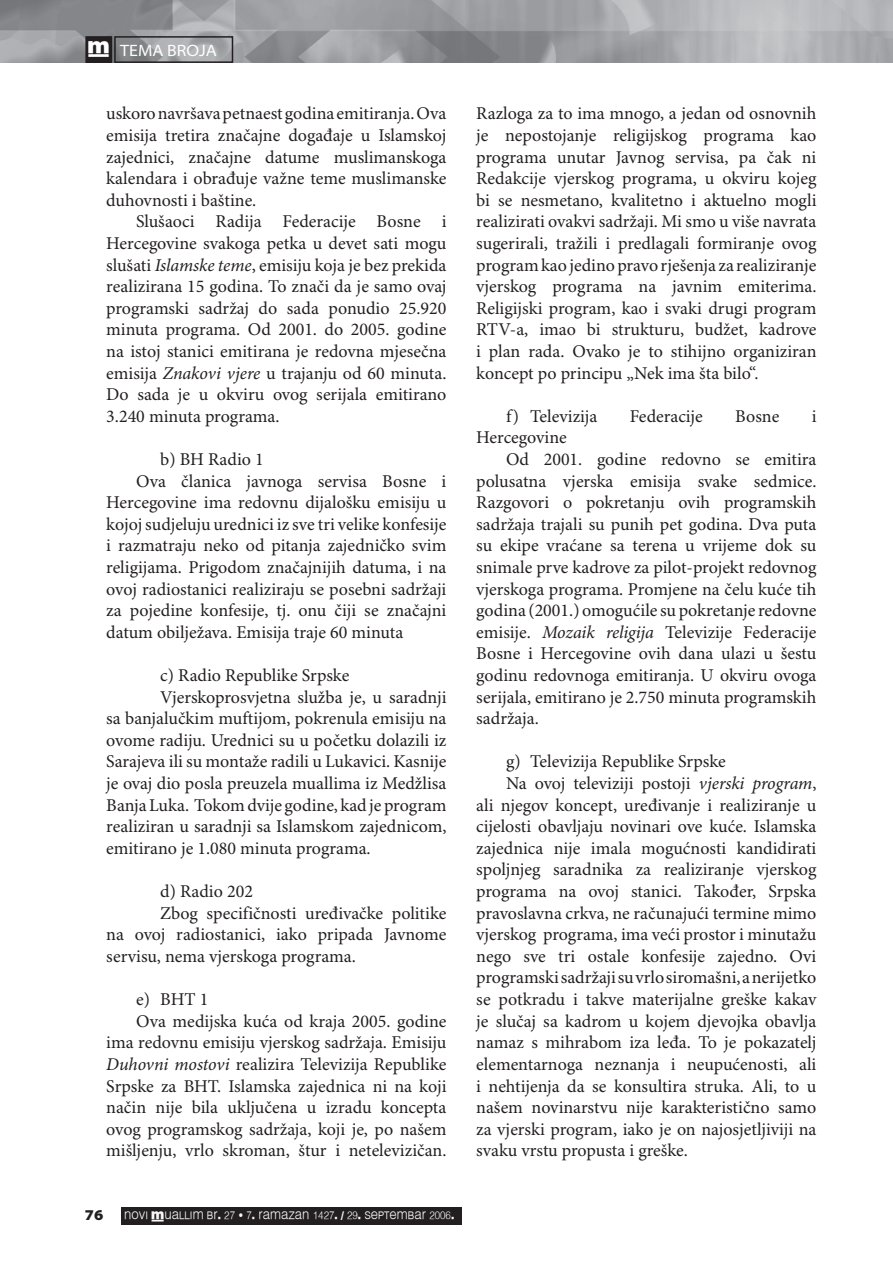
<style>
.page{position:relative;width:893px;height:1263px;background:#fff}
.page>*{position:absolute;margin:0;border:0;box-sizing:border-box;transform-origin:0 0}
.t1{font:18px/21.6px "Minion Pro";color:#231f20;text-align:justify}
.t2{font:semi-expanded 16.5px "Myriad Pro";color:#fff}
.t3{font:900 semi-expanded 15px "Myriad Pro";color:#231f20}
.t4{font:10.8px "Muallim";color:#f9f9f9;scale:.91 1}
.s1{font-family:"Muallim";font-stretch:normal}
.s2{font-style:italic}
</style>
<div class="page">
<img style="left:0;top:0;width:893px;height:62px">
<div style="left:86px;top:37px;width:25px;height:25px;background:#231f20"></div>
<div style="left:85px;top:36px;width:27px;height:27px;border:2px solid #231f20"></div>
<div style="left:114px;top:36px;width:119px;height:27px;border:2px solid #231f20"></div>
<div style="left:121px;top:1206px;width:340px;height:18px;background:#231f20"></div>
<p class="t2" style="left:88px;top:41px;width:131px"><span class="s1">†</span> TEMA BROJA</p>
<p class="t1" style="left:106px;top:104px;width:342px">uskoro navršava petnaest godina emitiranja. Ova emisija tretira značajne događaje u Islamskoj zajednici, značajne datume muslimanskoga kalendara i obrađuje važne teme muslimanske duhovnosti i baštine.</p>
<p class="t1" style="left:106px;top:212px;width:342px;text-indent:30px">Slušaoci Radija Federacije Bosne i Hercegovine svakoga petka u devet sati mogu slušati <span class="s2">Islamske teme</span>, emisiju koja je bez prekida realizirana 15 godina. To znači da je samo ovaj programski sadržaj do sada ponudio 25.920 minuta programa. Od 2001. do 2005. godine na istoj stanici emitirana je redovna mjesečna emisija <span class="s2">Znakovi vjere</span> u trajanju od 60 minuta.<br>Do sada je u okviru ovog serijala emitirano 3.240 minuta programa.</p>
<p class="t1" style="left:160px;top:449px;width:105px">b) BH Radio 1</p>
<p class="t1" style="left:136px;top:471px;width:312px">Ova članica javnoga servisa Bosne i</p>
<p class="t1" style="left:106px;top:492px;width:342px">Hercegovine ima redovnu dijalošku emisiju u</p>
<p class="t1" style="left:106px;top:514px;width:342px">kojoj sudjeluju urednici iz sve tri velike konfesije</p>
<p class="t1" style="left:106px;top:536px;width:342px">i razmatraju neko od pitanja zajedničko svim</p>
<p class="t1" style="left:106px;top:557px;width:342px">religijama. Prigodom značajnijih datuma, i na</p>
<p class="t1" style="left:106px;top:579px;width:342px">ovoj radiostanici realiziraju se posebni sadržaji</p>
<p class="t1" style="left:106px;top:600px;width:342px">za pojedine konfesije, tj. onu čiji se značajni</p>
<p class="t1" style="left:106px;top:622px;width:299px">datum obilježava. Emisija traje 60 minuta</p>
<p class="t1" style="left:160px;top:665px;width:191px">c) Radio Republike Srpske</p>
<p class="t1" style="left:160px;top:687px;width:288px">Vjerskoprosvjetna služba je, u saradnji</p>
<p class="t1" style="left:106px;top:708px;width:342px">sa banjalučkim muftijom, pokrenula emisiju na</p>
<p class="t1" style="left:106px;top:730px;width:342px">ovome radiju. Urednici su u početku dolazili iz</p>
<p class="t1" style="left:106px;top:752px;width:342px">Sarajeva ili su montaže radili u Lukavici. Kasnije</p>
<p class="t1" style="left:106px;top:773px;width:342px">je ovaj dio posla preuzela muallima iz Medžlisa</p>
<p class="t1" style="left:106px;top:795px;width:342px">Banja Luka. Tokom dvije godine, kad je program</p>
<p class="t1" style="left:106px;top:816px;width:342px">realiziran u saradnji sa Islamskom zajednicom,</p>
<p class="t1" style="left:106px;top:838px;width:266px">emitirano je 1.080 minuta programa.</p>
<p class="t1" style="left:160px;top:881px;width:94px">d) Radio 202</p>
<p class="t1" style="left:160px;top:903px;width:288px">Zbog specifičnosti uređivačke politike</p>
<p class="t1" style="left:106px;top:924px;width:342px">na ovoj radiostanici, iako pripada Javnome</p>
<p class="t1" style="left:106px;top:946px;width:251px">servisu, nema vjerskoga programa.</p>
<p class="t1" style="left:136px;top:989px;width:74px">e) BHT 1</p>
<p class="t1" style="left:136px;top:1011px;width:312px">Ova medijska kuća od kraja 2005. godine</p>
<p class="t1" style="left:106px;top:1032px;width:342px">ima redovnu emisiju vjerskog sadržaja. Emisiju</p>
<p class="t1" style="left:106px;top:1054px;width:342px"><span class="s2">Duhovni mostovi</span> realizira Televizija Republike</p>
<p class="t1" style="left:106px;top:1076px;width:342px">Srpske za BHT. Islamska zajednica ni na koji</p>
<p class="t1" style="left:106px;top:1097px;width:342px">način nije bila uključena u izradu koncepta</p>
<p class="t1" style="left:106px;top:1119px;width:342px">ovog programskog sadržaja, koji je, po našem</p>
<p class="t1" style="left:106px;top:1140px;width:342px">mišljenju, vrlo skroman, štur i netelevizičan.</p>
<p class="t3" style="left:85px;top:1207px;width:20px">76</p>
<p class="t4" style="left:124px;top:1208px;width:364px">NOVI †UALLIM BR. 27 • 7. RAMAZAN 1427. / 29. SEPTEMBAR 2006.</p>
<p class="t1" style="left:476px;top:104px;width:342px">Razloga za to ima mnogo, a jedan od osnovnih je nepostojanje religijskog programa kao programa unutar Javnog servisa, pa čak ni Redakcije vjerskog programa, u okviru kojeg bi se nesmetano, kvalitetno i aktuelno mogli realizirati ovakvi sadržaji. Mi smo u više navrata sugerirali, tražili i predlagali formiranje ovog program kao jedino pravo rješenja za realiziranje vjerskog programa na javnim emiterima.<br>Religijski program, kao i svaki drugi program RTV-a, imao bi strukturu, budžet, kadrove i plan rada. Ovako je to stihijno organiziran koncept po principu „Nek ima šta bilo“.</p>
<p class="t1" style="left:506px;top:406px;width:93px">f) Televizija</p>
<p class="t1" style="left:630px;top:406px;width:75px">Federacije</p>
<p class="t1" style="left:735px;top:406px;width:46px">Bosne</p>
<p class="t1" style="left:812px;top:406px;width:6px">i</p>
<p class="t1" style="left:476px;top:428px;width:92px">Hercegovine</p>
<p class="t1" style="left:506px;top:449px;width:312px">Od 2001. godine redovno se emitira</p>
<p class="t1" style="left:476px;top:471px;width:342px">polusatna vjerska emisija svake sedmice.</p>
<p class="t1" style="left:476px;top:492px;width:342px">Razgovori o pokretanju ovih programskih</p>
<p class="t1" style="left:476px;top:514px;width:342px">sadržaja trajali su punih pet godina. Dva puta</p>
<p class="t1" style="left:476px;top:536px;width:342px">su ekipe vraćane sa terena u vrijeme dok su</p>
<p class="t1" style="left:476px;top:557px;width:342px">snimale prve kadrove za pilot-projekt redovnog</p>
<p class="t1" style="left:476px;top:579px;width:342px">vjerskoga programa. Promjene na čelu kuće tih</p>
<p class="t1" style="left:476px;top:600px;width:342px">godina (2001.) omogućile su pokretanje redovne</p>
<p class="t1" style="left:476px;top:622px;width:342px">emisije. <span class="s2">Mozaik religija</span> Televizije Federacije</p>
<p class="t1" style="left:476px;top:644px;width:342px">Bosne i Hercegovine ovih dana ulazi u šestu</p>
<p class="t1" style="left:476px;top:665px;width:342px">godinu redovnoga emitiranja. U okviru ovoga</p>
<p class="t1" style="left:476px;top:687px;width:342px">serijala, emitirano je 2.750 minuta programskih</p>
<p class="t1" style="left:476px;top:708px;width:64px">sadržaja.</p>
<p class="t1" style="left:506px;top:752px;width:221px">g) Televizija Republike Srpske</p>
<p class="t1" style="left:506px;top:773px;width:312px">Na ovoj televiziji postoji <span class="s2">vjerski program</span>,</p>
<p class="t1" style="left:476px;top:795px;width:342px">ali njegov koncept, uređivanje i realiziranje u</p>
<p class="t1" style="left:476px;top:816px;width:342px">cijelosti obavljaju novinari ove kuće. Islamska</p>
<p class="t1" style="left:476px;top:838px;width:342px">zajednica nije imala mogućnosti kandidirati</p>
<p class="t1" style="left:476px;top:860px;width:342px">spoljnjeg saradnika za realiziranje vjerskog</p>
<p class="t1" style="left:476px;top:881px;width:342px">programa na ovoj stanici. Također, Srpska</p>
<p class="t1" style="left:476px;top:903px;width:342px">pravoslavna crkva, ne računajući termine mimo</p>
<p class="t1" style="left:476px;top:924px;width:342px">vjerskog programa, ima veći prostor i minutažu</p>
<p class="t1" style="left:476px;top:946px;width:342px">nego sve tri ostale konfesije zajedno. Ovi</p>
<p class="t1" style="left:476px;top:968px;width:342px">programski sadržaji su vrlo siromašni, a nerijetko</p>
<p class="t1" style="left:476px;top:989px;width:342px">se potkradu i takve materijalne greške kakav</p>
<p class="t1" style="left:476px;top:1011px;width:342px">je slučaj sa kadrom u kojem djevojka obavlja</p>
<p class="t1" style="left:476px;top:1032px;width:342px">namaz s mihrabom iza leđa. To je pokazatelj</p>
<p class="t1" style="left:476px;top:1054px;width:342px">elementarnoga neznanja i neupućenosti, ali</p>
<p class="t1" style="left:476px;top:1076px;width:342px">i nehtijenja da se konsultira struka. Ali, to u</p>
<p class="t1" style="left:476px;top:1097px;width:342px">našem novinarstvu nije karakteristično samo</p>
<p class="t1" style="left:476px;top:1119px;width:342px">za vjerski program, iako je on najosjetljiviji na</p>
<p class="t1" style="left:476px;top:1140px;width:213px">svaku vrstu propusta i greške.</p>
</div>
